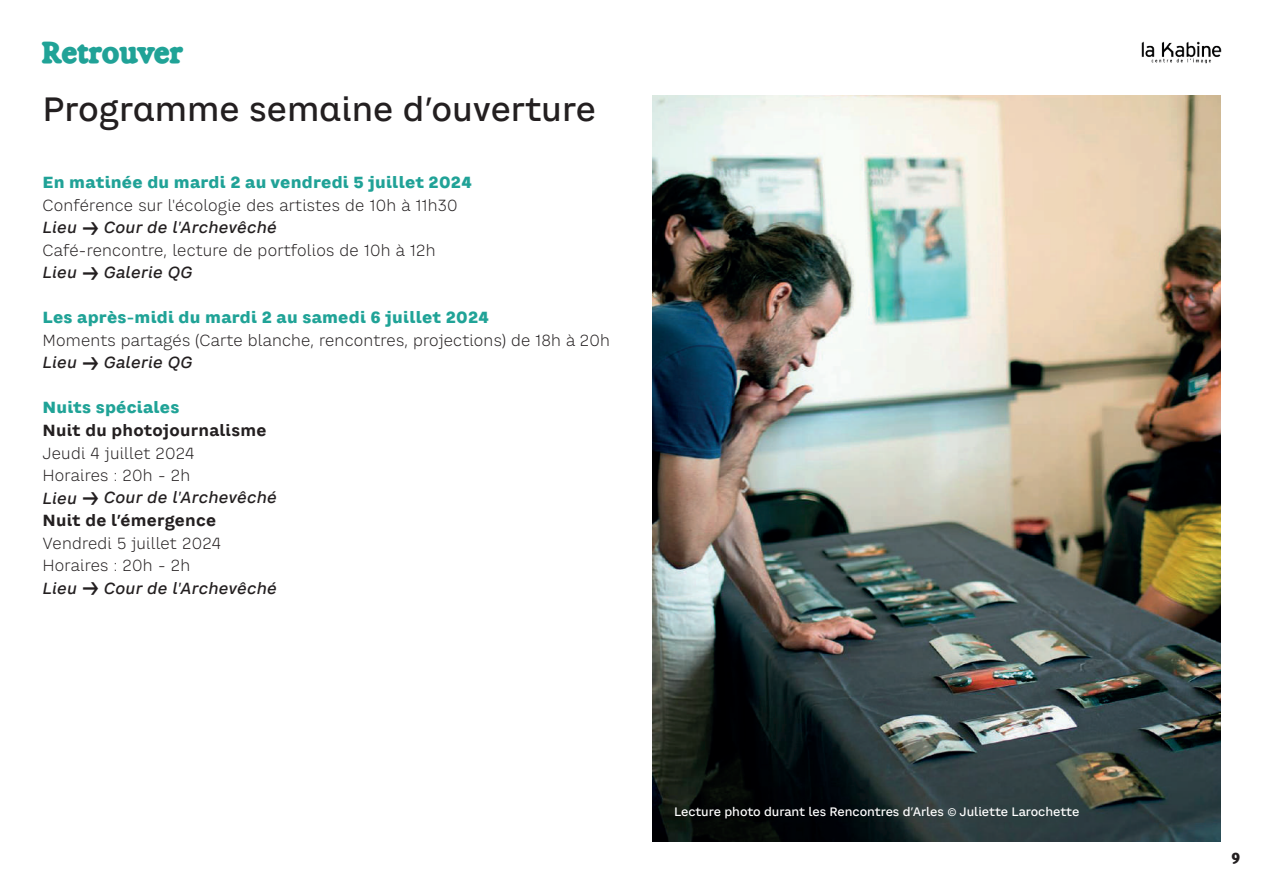
<style>
.page{position:relative;width:1263px;height:893px;background:#fff}
.page>*{position:absolute;margin:0;border:0;box-sizing:border-box;transform-origin:0 0}
.t1{font:500 33px "CA Saygon Text";color:#231f20}
.t2{font:27px "Exposure 70 Regular";letter-spacing:.05em;color:#20a297}
.t3{font:300 15.75px/22.5px "CA Saygon Text";letter-spacing:.015em;color:#231f20}
.t4{font:800 15.75px "CA Saygon Text";letter-spacing:.015em;color:#20a397}
.t5{font:800 15.75px "CA Saygon Text";letter-spacing:.015em;color:#20a297}
.t6{font:700 15.75px "CA Saygon Text";letter-spacing:.015em;color:#231f20}
.t7{font:13.5px "Exposure 70 Regular";color:#231f20}
.t8{font:500 12px "CA Saygon Text";letter-spacing:-.005em;color:#fff}
.s1{color:#20a397}
.s2{font-weight:500;font-style:italic}
.s3{font-weight:500;font-style:italic;font-size:21px}
.s4{font-weight:700}
</style>
<div class="page">
<img style="left:1120px;top:41px;width:102px;height:55px">
<img style="left:653px;top:96px;width:567px;height:746px">
<h2 class="t2" style="left:43px;top:31px;width:141px"><span class="s1">R</span>etrouv<span class="s1">er</span></h2>
<h1 class="t1" style="left:43px;top:85px;width:555px">Programme semaine d’ouverture</h1>
<p class="t5" style="left:43px;top:170px;width:431px">En matinée du mardi 2 au vendredi 5 juillet 2024</p>
<p class="t3" style="left:43px;top:194px;width:416px">Conférence sur l'écologie des artistes de 10h à 11h30<br><span class="s2">Lieu</span> <span class="s3">→</span> <span class="s2">Cour de l'Archevêché<br></span>Café-rencontre, lecture de portfolios de 10h à 12h <span class="s2">Lieu</span> <span class="s3">→</span> <span class="s2">Galerie QG</span></p>
<p class="t4" style="left:43px;top:305px;width:448px">Les après-midi du mardi 2 au samedi 6 juillet 2024</p>
<p class="t3" style="left:43px;top:329px;width:569px">Moments partagés (Carte blanche, rencontres, projections) de 18h à 20h<br><span class="s2">Lieu</span> <span class="s3">→</span> <span class="s2">Galerie QG</span></p>
<p class="t4" style="left:43px;top:395px;width:138px">Nuits spéciales</p>
<p class="t6" style="left:43px;top:418px;width:225px">Nuit du photojournalisme</p>
<p class="t3" style="left:43px;top:441px;width:236px">Jeudi 4 juillet 2024<br>Horaires : 20h - 2h<br><span class="s2">Lieu</span> <span class="s3">→</span> <span class="s2">Cour de l'Archevêché<br></span><span class="s4">Nuit de l’émergence</span></p>
<p class="t3" style="left:43px;top:531px;width:236px">Vendredi 5 juillet 2024<br>Horaires : 20h - 2h<br><span class="s2">Lieu</span> <span class="s3">→</span> <span class="s2">Cour de l'Archevêché</span></p>
<p class="t8" style="left:674px;top:803px;width:407px">Lecture photo durant les Rencontres d’Arles © Juliette Larochette</p>
<p class="t7" style="left:1232px;top:848px;width:9px">9</p>
</div>
